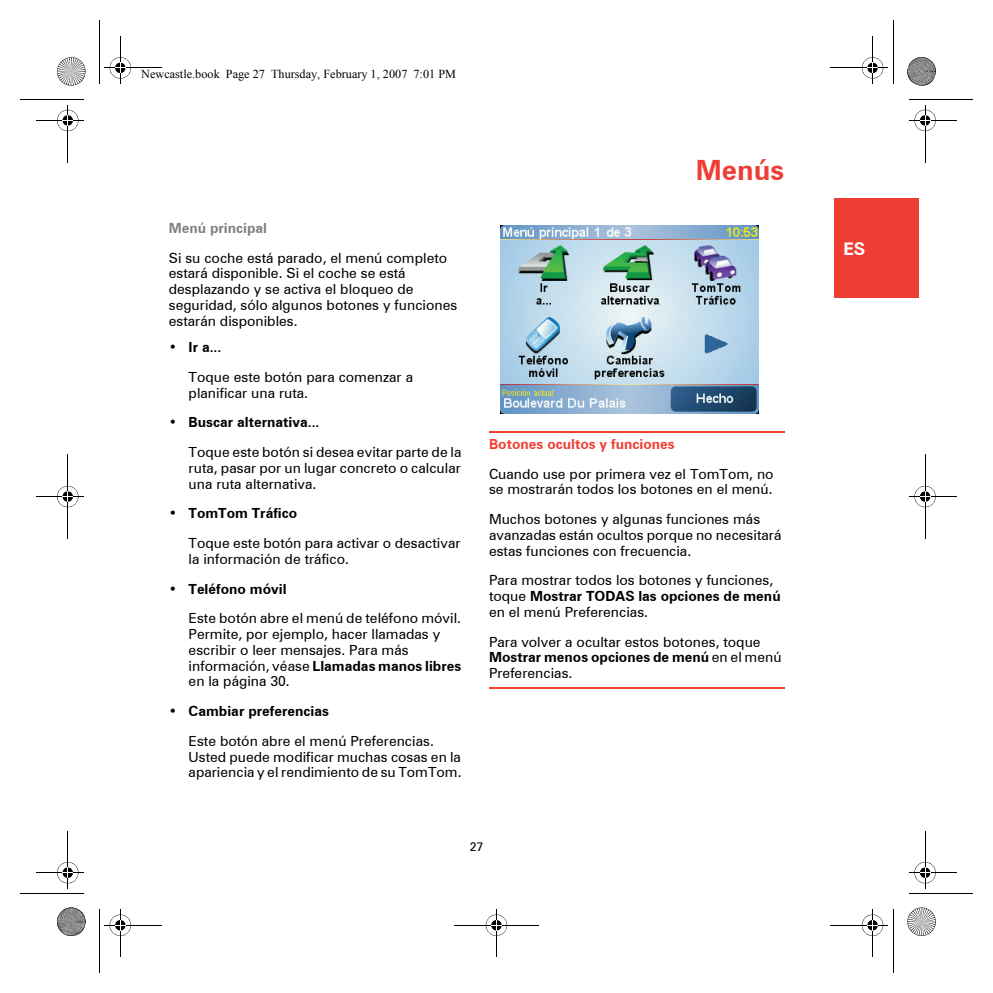
<style>
.page{position:relative;width:993px;height:993px;background:#fff}
.page>*{position:absolute;margin:0;border:0;box-sizing:border-box;transform-origin:0 0}
.t1{font:700 28px "Zurich WGL4 BT";color:#ee3e34}
.t2{font:700 17.5px "Zurich WGL4 BT";color:#fff}
.t3{font:14px/15.8px "Zurich WGL4 BT";color:#000}
.t4{font:12.25px "Times New Roman";color:#000}
.t5{font:12.25px "Zurich WGL4 BT";color:#000}
.s1{font-weight:700;color:#808080}
.s2{font-weight:700}
.s3{font-weight:700;color:#ee3e34}
</style>
<div class="page">
<div style="left:833px;top:199px;width:85px;height:99px;background:#ee3e34"></div>
<img style="left:500px;top:225px;width:258px;height:189px">
<hr style="left:489px;top:431px;width:295px;height:2px;background:#ee3e34">
<hr style="left:489px;top:687px;width:295px;height:2px;background:#ee3e34">
<hr style="left:20px;top:99px;width:63px;height:1px;background:#000">
<hr style="left:20px;top:893px;width:63px;height:1px;background:#000">
<hr style="left:909px;top:893px;width:63px;height:1px;background:#000">
<hr style="left:909px;top:99px;width:63px;height:1px;background:#000">
<hr style="left:99px;top:21px;width:1px;height:63px;background:#000">
<hr style="left:893px;top:21px;width:1px;height:63px;background:#000">
<hr style="left:893px;top:909px;width:1px;height:63px;background:#000">
<hr style="left:99px;top:909px;width:1px;height:63px;background:#000">
<hr style="left:36px;top:496px;width:47px;height:1px;background:#000">
<hr style="left:68px;top:454px;width:1px;height:84px;background:#000">
<svg style="left:57px;top:482px;width:22px;height:28px"></svg>
<hr style="left:909px;top:496px;width:47px;height:1px;background:#000">
<hr style="left:924px;top:454px;width:1px;height:84px;background:#000">
<svg style="left:914px;top:482px;width:21px;height:28px"></svg>
<hr style="left:454px;top:924px;width:84px;height:1px;background:#000">
<hr style="left:496px;top:909px;width:1px;height:47px;background:#000">
<svg style="left:485px;top:914px;width:22px;height:22px"></svg>
<hr style="left:104px;top:68px;width:58px;height:1px;background:#000">
<hr style="left:120px;top:36px;width:1px;height:48px;background:#000">
<svg style="left:109px;top:57px;width:22px;height:22px"></svg>
<hr style="left:830px;top:68px;width:58px;height:1px;background:#000">
<hr style="left:872px;top:36px;width:1px;height:48px;background:#000">
<svg style="left:861px;top:57px;width:22px;height:22px"></svg>
<hr style="left:104px;top:924px;width:58px;height:1px;background:#000">
<hr style="left:120px;top:909px;width:1px;height:47px;background:#000">
<svg style="left:109px;top:914px;width:22px;height:22px"></svg>
<hr style="left:830px;top:924px;width:58px;height:1px;background:#000">
<hr style="left:872px;top:909px;width:1px;height:47px;background:#000">
<svg style="left:861px;top:914px;width:22px;height:22px"></svg>
<hr style="left:36px;top:120px;width:47px;height:1px;background:#000">
<hr style="left:68px;top:105px;width:1px;height:57px;background:#000">
<svg style="left:57px;top:106px;width:21px;height:28px"></svg>
<hr style="left:36px;top:872px;width:47px;height:1px;background:#000">
<hr style="left:68px;top:830px;width:1px;height:58px;background:#000">
<svg style="left:57px;top:858px;width:21px;height:28px"></svg>
<hr style="left:909px;top:120px;width:47px;height:1px;background:#000">
<hr style="left:924px;top:105px;width:1px;height:57px;background:#000">
<svg style="left:914px;top:106px;width:21px;height:28px"></svg>
<hr style="left:909px;top:872px;width:47px;height:1px;background:#000">
<hr style="left:924px;top:830px;width:1px;height:58px;background:#000">
<svg style="left:914px;top:858px;width:21px;height:28px"></svg>
<svg style="left:57px;top:57px;width:29px;height:29px"></svg>
<svg style="left:907px;top:57px;width:28px;height:29px"></svg>
<svg style="left:57px;top:907px;width:29px;height:29px"></svg>
<svg style="left:907px;top:907px;width:28px;height:29px"></svg>
<p class="t4" style="left:141px;top:67px;width:316px">Newcastle.book Page 27 Thursday, February 1, 2007 7:01 PM</p>
<p class="t3" style="left:169px;top:212px;width:280px;line-height:29.8px"><span class="s1">Menú principal<br></span>Si su coche está parado, el menú completo</p>
<p class="t3" style="left:169px;top:265px;width:290px">estará disponible. Si el coche se está desplazando y se activa el bloqueo de seguridad, sólo algunos botones y funciones estarán disponibles.</p>
<p class="t3" style="left:188px;top:331px;width:226px;line-height:29.8px;text-indent:-20px">• <span class="s2">Ir a...<br></span>Toque este botón para comenzar a</p>
<p class="t3" style="left:188px;top:384px;width:121px">planificar una ruta.</p>
<p class="t3" style="left:188px;top:406px;width:274px;line-height:29.8px;text-indent:-20px">• <span class="s2">Buscar alternativa...<br></span>Toque este botón si desea evitar parte de la</p>
<p class="t3" style="left:188px;top:459px;width:274px">ruta, pasar por un lugar concreto o calcular una ruta alternativa.</p>
<p class="t3" style="left:188px;top:497px;width:273px;line-height:29.8px;text-indent:-20px">• <span class="s2">TomTom Tráfico<br></span>Toque este botón para activar o desactivar</p>
<p class="t3" style="left:188px;top:550px;width:162px">la información de tráfico.</p>
<p class="t3" style="left:188px;top:573px;width:274px;line-height:29.8px;text-indent:-20px">• <span class="s2">Teléfono móvil<br></span>Este botón abre el menú de teléfono móvil.</p>
<p class="t3" style="left:188px;top:625px;width:274px">Permite, por ejemplo, hacer llamadas y escribir o leer mensajes. Para más información, véase <span class="s2">Llamadas manos libres </span>en la página 30.</p>
<p class="t3" style="left:188px;top:695px;width:247px;line-height:29.8px;text-indent:-20px">• <span class="s2">Cambiar preferencias<br></span>Este botón abre el menú Preferencias.</p>
<p class="t3" style="left:188px;top:748px;width:274px">Usted puede modificar muchas cosas en la apariencia y el rendimiento de su TomTom.</p>
<p class="t1" style="left:695px;top:150px;width:90px">Menús</p>
<p class="t3" style="left:489px;top:428px;width:286px;line-height:29.8px"><span class="s3">Botones ocultos y funciones<br></span>Cuando use por primera vez el TomTom, no</p>
<p class="t3" style="left:489px;top:473px;width:285px;line-height:29.8px">se mostrarán todos los botones en el menú.<br>Muchos botones y algunas funciones más</p>
<p class="t3" style="left:489px;top:526px;width:294px">avanzadas están ocultos porque no necesitará estas funciones con frecuencia.</p>
<p class="t3" style="left:489px;top:571px;width:293px">Para mostrar todos los botones y funciones, toque <span class="s2">Mostrar TODAS las opciones de menú </span>en el menú Preferencias.</p>
<p class="t3" style="left:489px;top:633px;width:294px">Para volver a ocultar estos botones, toque<br><span class="s2">Mostrar menos opciones de menú</span> en el menú<br>Preferencias.</p>
<p class="t5" style="left:469px;top:837px;width:15px">27</p>
<p class="t2" style="left:843px;top:236px;width:23px">ES</p>
</div>
